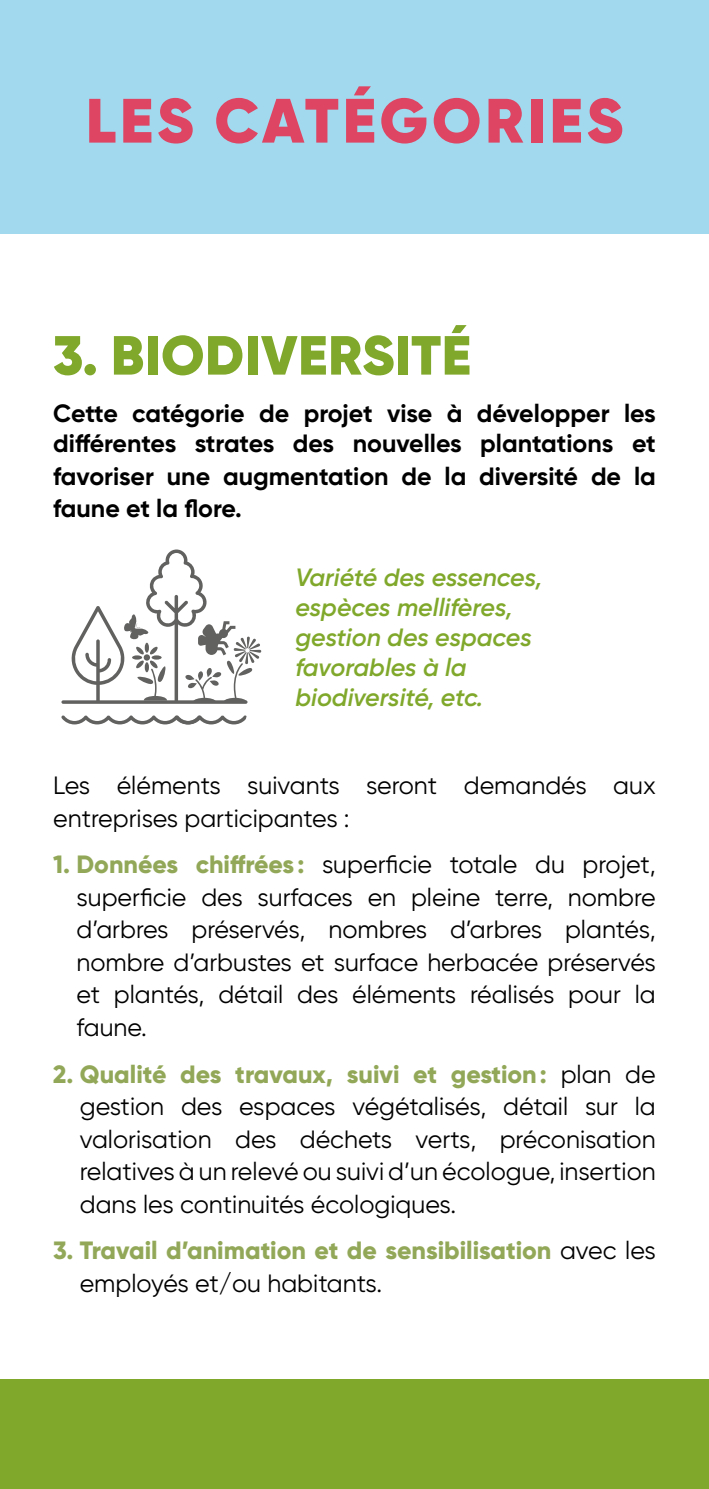
<style>
.page{position:relative;width:709px;height:1489px;background:#fff}
.page>*{position:absolute;margin:0;border:0;box-sizing:border-box;transform-origin:0 0}
.t1{font:900 62.5px "Gilroy";letter-spacing:.06em;color:#de4563}
.t2{font:900 55px "Gilroy";letter-spacing:.01em;color:#80a82b}
.t3{font:25px/32.5px "Gilroy";color:#000;text-align:justify}
.t4{font:700 25px/30px "Gilroy";color:#000}
.t5{font:italic 600 25px/30px "Gilroy";letter-spacing:-.005em;color:#80a82b}
.t6{font:800 25px/32.5px "Gilroy";color:#92a858}
.s1{font-weight:800;color:#92a858}
.s2{font-weight:400;color:#000}
</style>
<div class="page">
<div style="left:0;top:1378px;width:709px;height:110px;background:#80a82b"></div>
<div style="left:0;top:0;width:709px;height:233px;background:#a2d9ee"></div>
<svg style="left:61px;top:715px;width:185px;height:9px"></svg>
<svg style="left:61px;top:549px;width:200px;height:154px"></svg>
<h1 class="t1" style="left:86px;top:81px;width:539px">LES CATÉGORIES</h1>
<h2 class="t2" style="left:53px;top:320px;width:419px">3. BIODIVERSITÉ</h2>
<p class="t4" style="left:53px;top:398px;width:604px">Cette catégorie de projet vise à développer les différentes strates des nouvelles plantations et</p>
<p class="t4" style="left:53px;top:459px;width:604px;line-height:32.5px">favoriser une augmentation de la diversité de la faune et la flore.</p>
<p class="t5" style="left:295px;top:561px;width:249px">Variété des essences, espèces mellifères, gestion des espaces favorables à la biodiversité, etc.</p>
<p class="t3" style="left:53px;top:768px;width:604px">Les éléments suivants seront demandés aux entreprises participantes :</p>
<p class="t3" style="left:76px;top:848px;width:581px;text-indent:-23px"><span class="s1">1. Données chiffrées :</span> superficie totale du projet, superficie des surfaces en pleine terre, nombre d’arbres préservés, nombres d’arbres plantés, nombre d’arbustes et surface herbacée préservés et plantés, détail des éléments réalisés pour la faune.</p>
<p class="t3" style="left:80px;top:1057px;width:577px;text-indent:-27px"><span class="s1">2. Qualité des travaux, suivi et gestion:</span> plan de gestion des espaces végétalisés, détail sur la valorisation des déchets verts, préconisation relatives à un relevé ou suivi d’un écologue, insertion dans les continuités écologiques.</p>
<p class="t6" style="left:80px;top:1234px;width:577px;text-indent:-26px">3. Travail d’animation et de sensibilisation <span class="s2">avec les employés et/ou habitants.</span></p>
</div>
